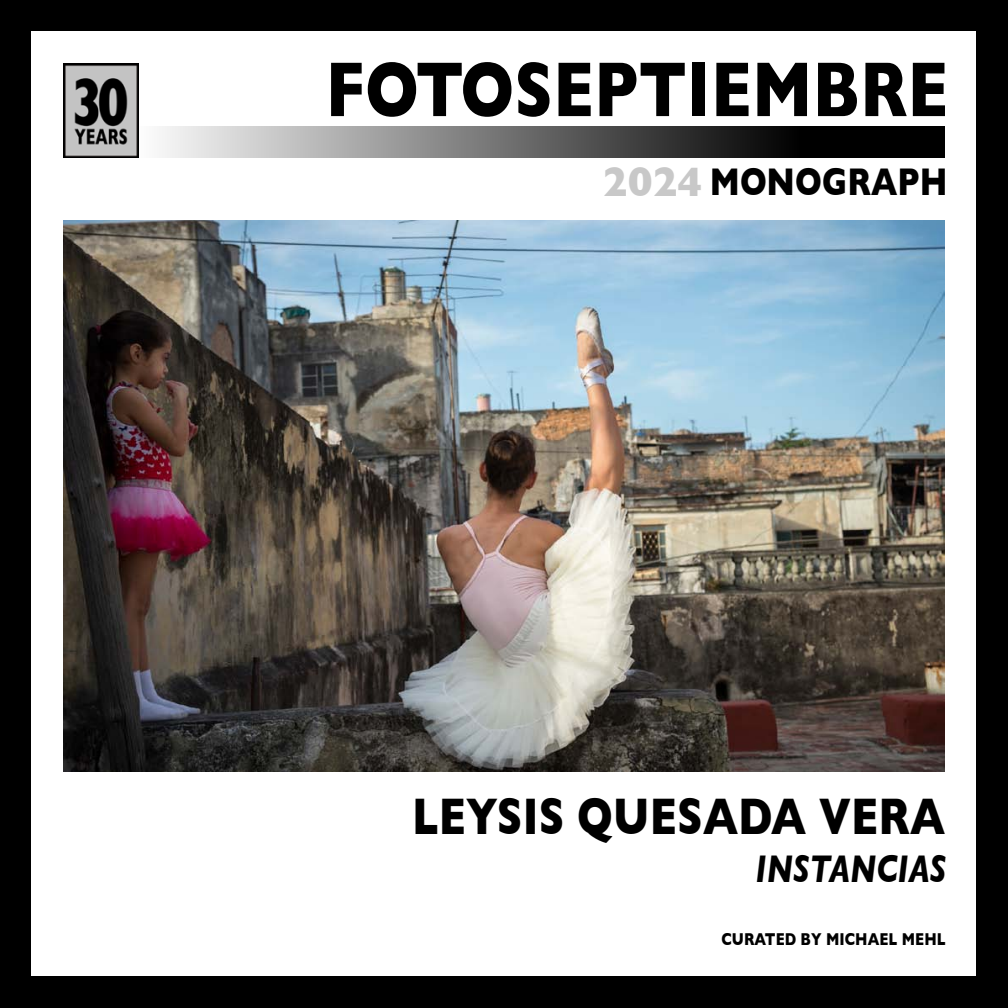
<style>
.page{position:relative;width:1008px;height:1008px;background:#000}
.page>*{position:absolute;margin:0;border:0;box-sizing:border-box;transform-origin:0 0}
.t1{font:700 78.75px "Gill Sans";letter-spacing:.005em;color:#000;scale:.8 1}
.t2{font:700 52.5px "Gill Sans";letter-spacing:.005em;color:#000;scale:.8 1}
.t3{font:700 39.38px "Gill Sans";letter-spacing:.005em;color:#000;scale:.8 1}
.t4{font:italic 700 39.38px "Gill Sans";letter-spacing:.005em;color:#000;scale:.8 1}
.t5{font:700 17.5px "Gill Sans";letter-spacing:.005em;color:#000;scale:.8 1}
.s1{font-size:42px;color:#c8c8c8}
</style>
<div class="page">
<div style="left:32px;top:32px;width:944px;height:944px;background:#fff"></div>
<div style="left:138px;top:126px;width:807px;height:32px;background:linear-gradient(to right,#f5f5f5,#000)"></div>
<img style="left:63px;top:63px;width:76px;height:95px">
<img style="left:63px;top:220px;width:882px;height:552px">
<p class="t1" style="left:326px;top:43px;width:780px">FOTOSEPTIEMBRE</p>
<p class="t3" style="left:603px;top:158px;width:433px"><span class="s1">2024</span> MONOGRAPH</p>
<p class="t2" style="left:412px;top:785px;width:668px">LEYSIS QUESADA VERA</p>
<p class="t4" style="left:756px;top:846px;width:239px">INSTANCIAS</p>
<p class="t5" style="left:721px;top:929px;width:282px">CURATED BY MICHAEL MEHL</p>
</div>
